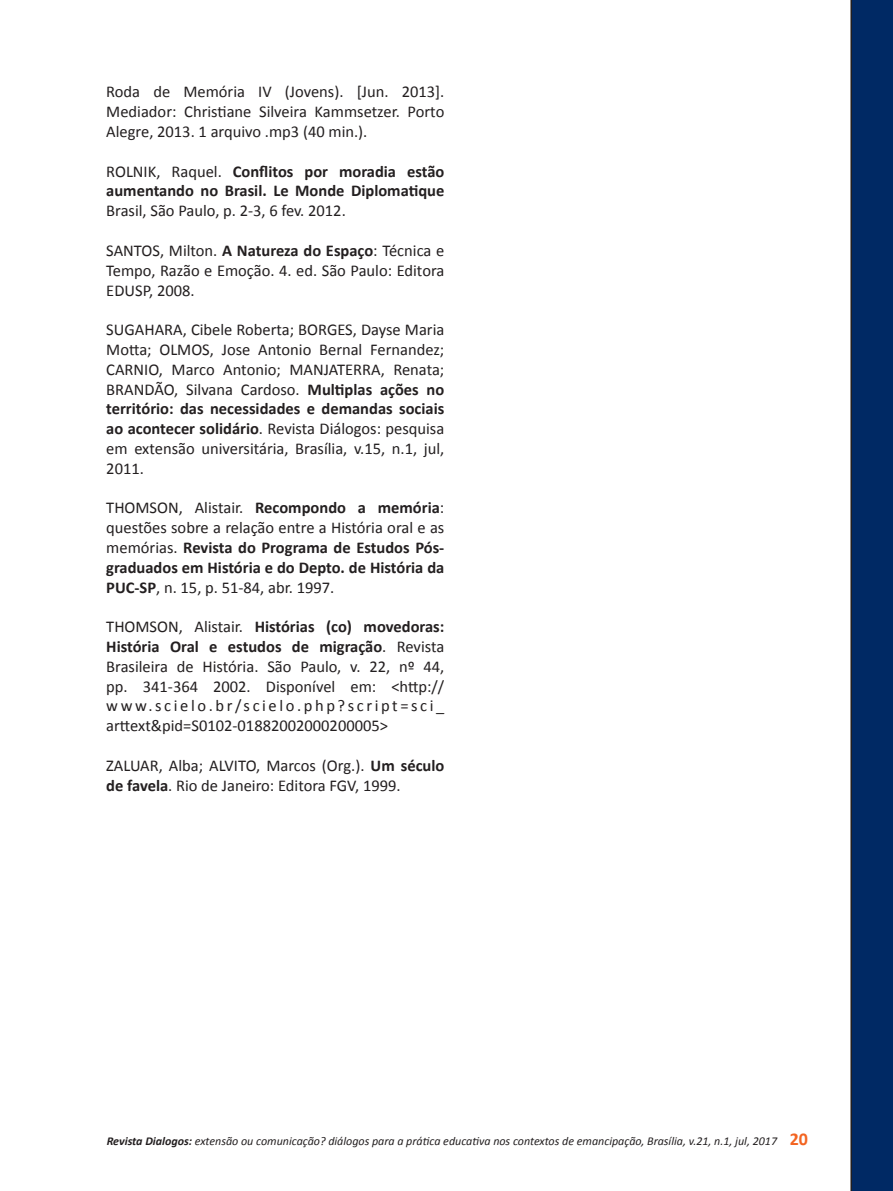
<style>
.page{position:relative;width:893px;height:1191px;background:#fff}
.page>*{position:absolute;margin:0;border:0;box-sizing:border-box;transform-origin:0 0}
.t1{font:16.5px/19.8px "Calibri";color:#231f20;text-align:justify}
.t2{font:700 16.5px/19.8px "Calibri";color:#231f20}
.t3{font:italic 12px "Calibri";color:#231f20}
.s1{font-weight:400}
.s2{font-weight:700}
.s3{font-weight:700;font-style:normal;font-size:18px;color:#f36421}
</style>
<div class="page">
<div style="left:850px;top:0;width:43px;height:1191px;background:#002964"></div>
<p class="t1" style="left:106px;top:82px;width:340px">Roda de Memória IV (Jovens). [Jun. 2013].<br>Mediador: Christiane Silveira Kammsetzer. Porto Alegre, 2013. 1 arquivo .mp3 (40 min.).</p>
<p class="t2" style="left:106px;top:161px;width:340px"><span class="s1">ROLNIK, Raquel.</span> Conflitos por moradia estão aumentando no Brasil. Le Monde Diplomatique</p>
<p class="t1" style="left:106px;top:201px;width:241px">Brasil, São Paulo, p. 2-3, 6 fev. 2012.</p>
<p class="t1" style="left:106px;top:240px;width:340px">SANTOS, Milton. <span class="s2">A Natureza do Espaço</span>: Técnica e Tempo, Razão e Emoção. 4. ed. São Paulo: Editora EDUSP, 2008.</p>
<p class="t1" style="left:106px;top:320px;width:340px">SUGAHARA, Cibele Roberta; BORGES, Dayse Maria Motta; OLMOS, Jose Antonio Bernal Fernandez; CARNIO, Marco Antonio; MANJATERRA, Renata; BRANDÃO, Silvana Cardoso. <span class="s2">Multiplas ações no território: das necessidades e demandas sociais ao acontecer solidário</span>. Revista Diálogos: pesquisa em extensão universitária, Brasília, v.15, n.1, jul, 2011.</p>
<p class="t2" style="left:106px;top:498px;width:340px;text-align:justify"><span class="s1">THOMSON, Alistair.</span> Recompondo a memória<span class="s1">: questões sobre a relação entre a História oral e as memórias.</span> Revista do Programa de Estudos Pós&shy;graduados em História e do Depto. de História da PUC-SP<span class="s1">, n. 15, p. 51-84, abr. 1997.</span></p>
<p class="t1" style="left:106px;top:617px;width:340px">THOMSON, Alistair. <span class="s2">Histórias (co) movedoras:<br>História Oral e estudos de migração</span>. Revista Brasileira de História. São Paulo, v. 22, nº 44, pp. 341-364 2002. Disponível em: &lt;http:// www.scielo.br/scielo.php?script=sci_ arttext&amp;pid=S0102-01882002000200005&gt;</p>
<p class="t1" style="left:106px;top:755px;width:340px">ZALUAR, Alba; ALVITO, Marcos (Org.). <span class="s2">Um século de favela</span>. Rio de Janeiro: Editora FGV, 1999.</p>
<p class="t3" style="left:107px;top:1132px;width:703px"><span class="s2">Revista Dialogos:</span> extensão ou comunicação? diálogos para a prática educativa nos contextos de emancipação, Brasília, v.21, n.1, jul, 2017 <span class="s3">20</span></p>
</div>
